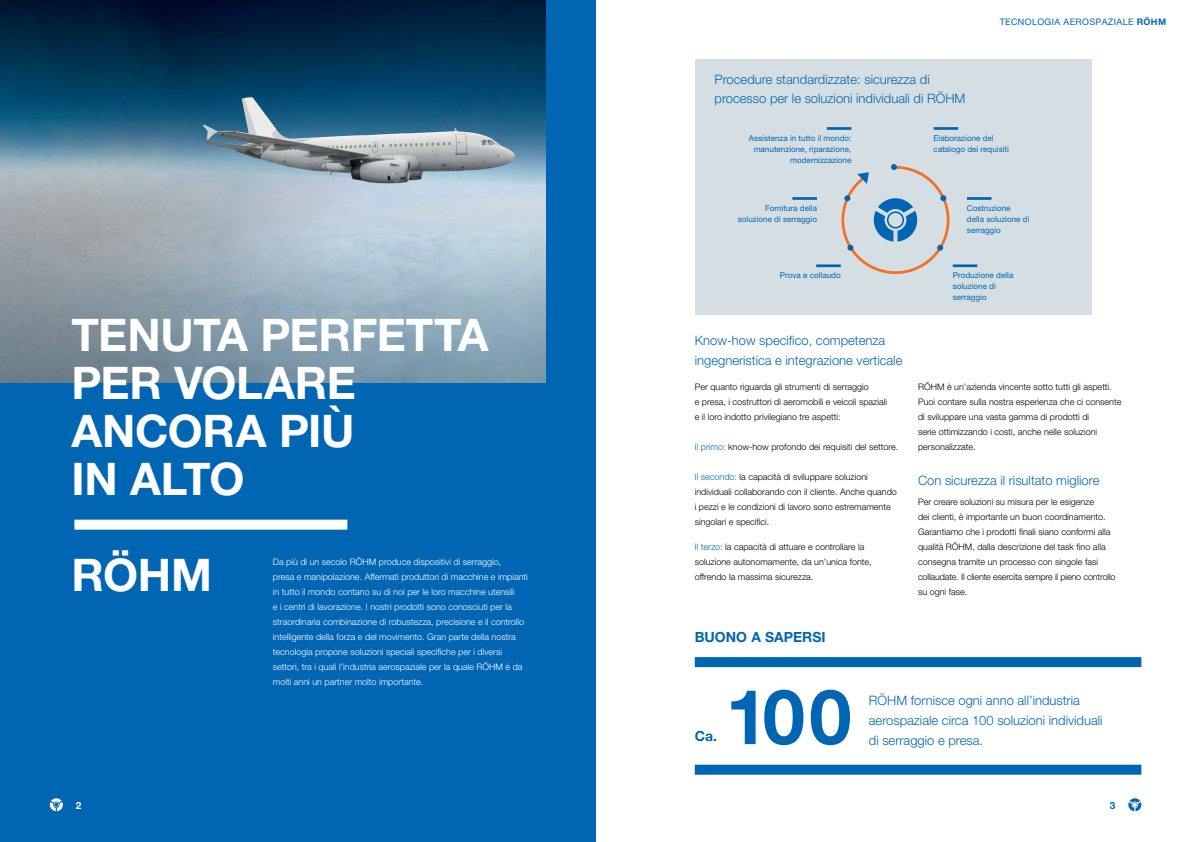
<style>
.page{position:relative;width:1191px;height:842px;background:#fff}
.page>*{position:absolute;margin:0;border:0;box-sizing:border-box;transform-origin:0 0}
.t1{font:700 76.2px "Helvetica Neue LT Pro";color:#0066b3}
.t2{font:700 45px/48px "Helvetica Neue LT Pro";letter-spacing:-.005em;color:#fff}
.t3{font:700 14px "Helvetica Neue LT Pro";color:#0066b3}
.t4{font:300 13px/20px "Helvetica Neue LT Pro";color:#0066b3}
.t5{font:700 10px "Helvetica Neue LT Pro";color:#0066b3}
.t6{font:700 10px "Helvetica Neue LT Pro";color:#fff}
.t7{font:300 9px/15px "Helvetica Neue LT Pro";color:#000}
.t8{font:300 9px/15px "Helvetica Neue LT Pro";color:#fff}
.t9{font:9px "Helvetica Neue LT Pro";letter-spacing:.04em;color:#0066b3}
.t10{font:8.1px/11px "Helvetica Neue LT Pro";color:#0066b3}
.s1{font-weight:700}
.s2{color:#0066b3}
</style>
<div class="page">
<svg style="left:1128px;top:798px;width:13px;height:13px"></svg>
<div style="left:0;top:0;width:595px;height:842px;background:#0066b3"></div>
<svg style="left:50px;top:798px;width:13px;height:13px"></svg>
<img style="left:0;top:0;width:546px;height:382px">
<div style="left:74px;top:520px;width:273px;height:10px;background:#fff"></div>
<div style="left:694px;top:657px;width:447px;height:10px;background:#0066b3"></div>
<div style="left:694px;top:765px;width:447px;height:10px;background:#0066b3"></div>
<div style="left:694px;top:60px;width:397px;height:255px;background:#d5dee2"></div>
<hr style="left:933px;top:127px;width:25px;height:3px;background:#0066b3">
<hr style="left:952px;top:264px;width:25px;height:3px;background:#0066b3">
<hr style="left:792px;top:197px;width:25px;height:3px;background:#0066b3">
<hr style="left:967px;top:197px;width:24px;height:3px;background:#0066b3">
<hr style="left:816px;top:264px;width:24px;height:3px;background:#0066b3">
<hr style="left:827px;top:127px;width:24px;height:3px;background:#0066b3">
<svg style="left:840px;top:164px;width:110px;height:110px"></svg>
<h2 class="t2" style="left:71px;top:310px;width:419px">TENUTA PERFETTA<br>PER VOLARE<br>ANCORA PIÙ<br>IN ALTO</h2>
<h2 class="t2" style="left:71px;top:550px;width:142px">RÖHM</h2>
<p class="t6" style="left:76px;top:799px;width:7px">2</p>
<p class="t8" style="left:273px;top:554px;width:256px">Da più di un secolo RÖHM produce dispositivi di serraggio,<br>presa e manipolazione. Affermati produttori di macchine e impianti in tutto il mondo contano su di noi per le loro macchine utensili<br>e i centri di lavorazione. I nostri prodotti sono conosciuti per la straordinaria combinazione di robustezza, precisione e il controllo intelligente della forza e del movimento. Gran parte della nostra tecnologia propone soluzioni speciali specifiche per i diversi settori, tra i quali l’industria aerospaziale per la quale RÖHM è da molti anni un partner molto importante.</p>
<h3 class="t4" style="left:714px;top:69px;width:252px;line-height:19px">Procedure standardizzate: sicurezza di processo per le soluzioni individuali di RÖHM</h3>
<p class="t9" style="left:999px;top:16px;width:168px">TECNOLOGIA AEROSPAZIALE <span class="s1">RÖHM</span></p>
<p class="t10" style="left:749px;top:132px;width:104px;text-align:right">Assistenza in tutto il mondo: manutenzione, riparazione, modernizzazione</p>
<p class="t10" style="left:933px;top:132px;width:77px">Elaborazione del catalogo dei requisiti</p>
<p class="t10" style="left:738px;top:202px;width:81px;text-align:right">Fornitura della soluzione di serraggio</p>
<p class="t10" style="left:967px;top:202px;width:64px">Costruzione della soluzione di serraggio</p>
<p class="t10" style="left:780px;top:269px;width:62px">Prova e collaudo</p>
<p class="t10" style="left:952px;top:269px;width:62px">Produzione della soluzione di serraggio</p>
<h3 class="t4" style="left:694px;top:330px;width:209px">Know-how specifico, competenza ingegneristica e integrazione verticale</h3>
<p class="t7" style="left:694px;top:379px;width:194px">Per quanto riguarda gli strumenti di serraggio<br>e presa, i costruttori di aeromobili e veicoli spaziali e il loro indotto privilegiano tre aspetti:</p>
<p class="t7" style="left:694px;top:439px;width:205px"><span class="s2">Il primo:</span> know-how profondo dei requisiti del settore.</p>
<p class="t7" style="left:694px;top:469px;width:204px"><span class="s2">Il secondo:</span> la capacità di sviluppare soluzioni individuali collaborando con il cliente. Anche quando i pezzi e le condizioni di lavoro sono estremamente singolari e specifici.</p>
<p class="t7" style="left:694px;top:539px;width:178px"><span class="s2">Il terzo:</span> la capacità di attuare e controllare la soluzione autonomamente, da un’unica fonte, offrendo la massima sicurezza.</p>
<h3 class="t3" style="left:694px;top:628px;width:132px">BUONO A SAPERSI</h3>
<p class="t7" style="left:918px;top:379px;width:205px">RÖHM è un’azienda vincente sotto tutti gli aspetti.<br>Puoi contare sulla nostra esperienza che ci consente di sviluppare una vasta gamma di prodotti di<br>serie ottimizzando i costi, anche nelle soluzioni personalizzate.</p>
<h3 class="t4" style="left:918px;top:470px;width:183px">Con sicurezza il risultato migliore</h3>
<p class="t7" style="left:918px;top:494px;width:199px">Per creare soluzioni su misura per le esigenze<br>dei clienti, è importante un buon coordinamento.<br>Garantiamo che i prodotti finali siano conformi alla qualità RÖHM, dalla descrizione del task fino alla consegna tramite un processo con singole fasi collaudate. Il cliente esercita sempre il pieno controllo su ogni fase.</p>
<h1 class="t1" style="left:725px;top:670px;width:127px">100</h1>
<h3 class="t4" style="left:869px;top:690px;width:235px">RÖHM fornisce ogni anno all’industria aerospaziale circa 100 soluzioni individuali</h3>
<h3 class="t3" style="left:694px;top:728px;width:24px">Ca.</h3>
<h3 class="t4" style="left:869px;top:730px;width:116px">di serraggio e presa.</h3>
<p class="t5" style="left:1110px;top:799px;width:7px">3</p>
</div>
